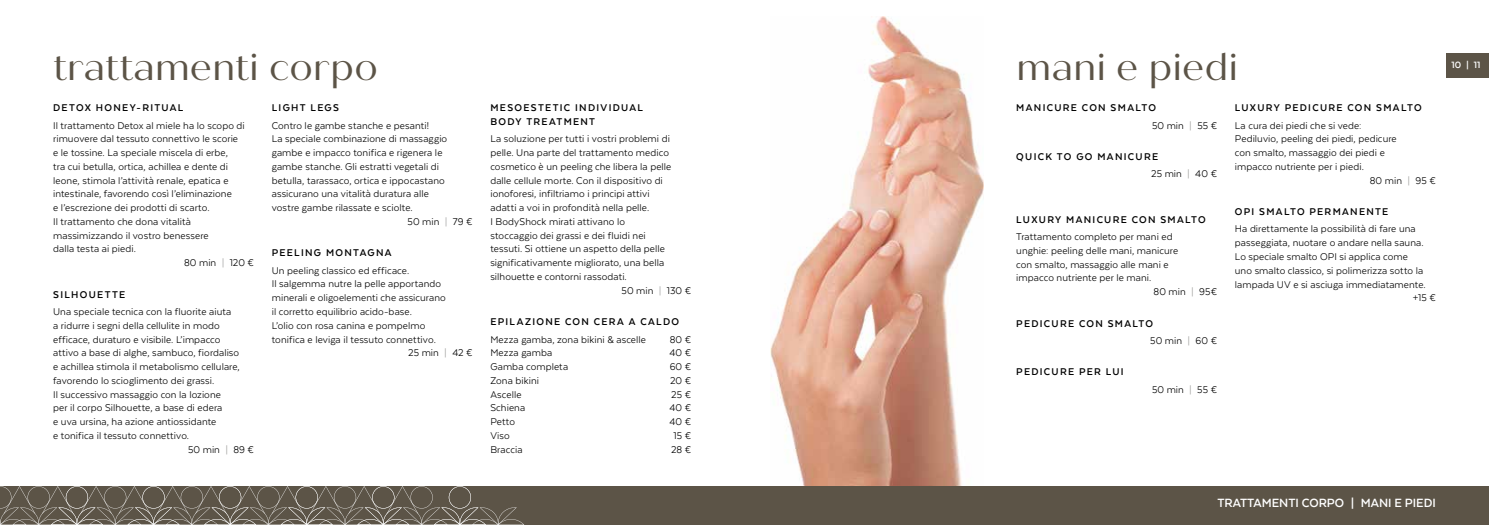
<style>
.page{position:relative;width:1489px;height:525px;background:#fff}
.page>*{position:absolute;margin:0;border:0;box-sizing:border-box;transform-origin:0 0}
.t1{font:37.5px "Quiche Sans";color:#5c5447}
.t2{font:700 13.75px "Texta";color:#fff}
.t3{font:11.25px "Texta";letter-spacing:.005em;color:#000}
.t4{font:700 11.25px/17.2px "Texta";letter-spacing:.115em;color:#000}
.t5{font:700 10.5px "Texta";color:#fff}
.s1{color:#9d9d9c}
.s2{font-weight:400}
.s3{font-weight:400;color:#9d9d9c}
</style>
<div class="page">
<div style="left:0;top:485px;width:1488px;height:39px;background:#5c5447"></div>
<svg style="left:0;top:485px;width:524px;height:39px"></svg>
<img style="left:770px;top:17px;width:213px;height:468px">
<div style="left:1446px;top:53px;width:42px;height:25px;background:#5c5447"></div>
<h1 class="t1" style="left:53px;top:45px;width:326px">trattamenti corpo</h1>
<p class="t4" style="left:53px;top:99px;width:132px">DETOX HONEY-RITUAL</p>
<p class="t3" style="left:53px;top:119px;width:193px">Il trattamento Detox al miele ha lo scopo di</p>
<p class="t3" style="left:53px;top:133px;width:186px">rimuovere dal tessuto connettivo le scorie</p>
<p class="t3" style="left:53px;top:147px;width:176px">e le tossine. La speciale miscela di erbe,</p>
<p class="t3" style="left:53px;top:161px;width:176px">tra cui betulla, ortica, achillea e dente di</p>
<p class="t3" style="left:53px;top:174px;width:177px">leone, stimola l’attività renale, epatica e</p>
<p class="t3" style="left:53px;top:188px;width:180px">intestinale, favorendo così l’eliminazione</p>
<p class="t3" style="left:53px;top:202px;width:158px">e l’escrezione dei prodotti di scarto.</p>
<p class="t3" style="left:53px;top:216px;width:139px">Il trattamento che dona vitalità</p>
<p class="t3" style="left:53px;top:229px;width:157px">massimizzando il vostro benessere</p>
<p class="t3" style="left:53px;top:243px;width:84px">dalla testa ai piedi.</p>
<p class="t3" style="left:184px;top:257px;width:72px">80 min <span class="s1">|</span> 120 €</p>
<p class="t4" style="left:53px;top:285px;width:74px">SILHOUETTE</p>
<p class="t3" style="left:53px;top:306px;width:180px">Una speciale tecnica con la fluorite aiuta</p>
<p class="t3" style="left:53px;top:319px;width:168px">a ridurre i segni della cellulite in modo</p>
<p class="t3" style="left:53px;top:333px;width:169px">efficace, duraturo e visibile. L’impacco</p>
<p class="t3" style="left:53px;top:347px;width:188px">attivo a base di alghe, sambuco, fiordaliso</p>
<p class="t3" style="left:53px;top:361px;width:188px">e achillea stimola il metabolismo cellulare,</p>
<p class="t3" style="left:53px;top:374px;width:163px">favorendo lo scioglimento dei grassi.</p>
<p class="t3" style="left:53px;top:388px;width:169px">Il successivo massaggio con la lozione</p>
<p class="t3" style="left:53px;top:402px;width:171px">per il corpo Silhouette, a base di edera</p>
<p class="t3" style="left:53px;top:416px;width:165px">e uva ursina, ha azione antiossidante</p>
<p class="t3" style="left:53px;top:429px;width:137px">e tonifica il tessuto connettivo.</p>
<p class="t3" style="left:188px;top:443px;width:67px">50 min <span class="s1">|</span> 89 €</p>
<p class="t4" style="left:272px;top:99px;width:69px">LIGHT LEGS</p>
<p class="t3" style="left:272px;top:119px;width:159px">Contro le gambe stanche e pesanti!</p>
<p class="t3" style="left:272px;top:133px;width:177px">La speciale combinazione di massaggio</p>
<p class="t3" style="left:272px;top:147px;width:172px">gambe e impacco tonifica e rigenera le</p>
<p class="t3" style="left:272px;top:161px;width:169px">gambe stanche. Gli estratti vegetali di</p>
<p class="t3" style="left:272px;top:174px;width:175px">betulla, tarassaco, ortica e ippocastano</p>
<p class="t3" style="left:272px;top:188px;width:159px">assicurano una vitalità duratura alle</p>
<p class="t3" style="left:272px;top:202px;width:142px">vostre gambe rilassate e sciolte.</p>
<p class="t3" style="left:407px;top:216px;width:67px">50 min <span class="s1">|</span> 79 €</p>
<p class="t4" style="left:272px;top:244px;width:121px">PEELING MONTAGNA</p>
<p class="t3" style="left:272px;top:264px;width:139px">Un peeling classico ed efficace.</p>
<p class="t3" style="left:272px;top:278px;width:171px">Il salgemma nutre la pelle apportando</p>
<p class="t3" style="left:272px;top:292px;width:176px">minerali e oligoelementi che assicurano</p>
<p class="t3" style="left:272px;top:306px;width:142px">il corretto equilibrio acido-base.</p>
<p class="t3" style="left:272px;top:319px;width:155px">L’olio con rosa canina e pompelmo</p>
<p class="t3" style="left:272px;top:333px;width:165px">tonifica e leviga il tessuto connettivo.</p>
<p class="t3" style="left:408px;top:347px;width:66px">25 min <span class="s1">|</span> 42 €</p>
<p class="t4" style="left:490px;top:101px;width:154px;line-height:13.8px">MESOESTETIC INDIVIDUAL<br>BODY TREATMENT</p>
<p class="t3" style="left:490px;top:133px;width:181px">La soluzione per tutti i vostri problemi di</p>
<p class="t3" style="left:490px;top:147px;width:180px">pelle. Una parte del trattamento medico</p>
<p class="t3" style="left:490px;top:161px;width:182px">cosmetico è un peeling che libera la pelle</p>
<p class="t3" style="left:490px;top:174px;width:174px">dalle cellule morte. Con il dispositivo di</p>
<p class="t3" style="left:490px;top:188px;width:161px">ionoforesi, infiltriamo i principi attivi</p>
<p class="t3" style="left:490px;top:202px;width:160px">adatti a voi in profondità nella pelle.</p>
<p class="t3" style="left:490px;top:215px;width:136px">I BodyShock mirati attivano lo</p>
<p class="t3" style="left:490px;top:229px;width:157px">stoccaggio dei grassi e dei fluidi nei</p>
<p class="t3" style="left:490px;top:243px;width:176px">tessuti. Si ottiene un aspetto della pelle</p>
<p class="t3" style="left:490px;top:257px;width:175px">significativamente migliorato, una bella</p>
<p class="t3" style="left:490px;top:270px;width:138px">silhouette e contorni rassodati.</p>
<p class="t3" style="left:621px;top:284px;width:71px">50 min <span class="s1">|</span> 130 €</p>
<p class="t4" style="left:490px;top:313px;width:190px">EPILAZIONE CON CERA A CALDO</p>
<p class="t3" style="left:490px;top:333px;width:157px">Mezza gamba, zona bikini &amp; ascelle</p>
<p class="t3" style="left:669px;top:333px;width:23px">80 €</p>
<p class="t3" style="left:490px;top:347px;width:63px">Mezza gamba</p>
<p class="t3" style="left:669px;top:347px;width:23px">40 €</p>
<p class="t3" style="left:490px;top:360px;width:79px">Gamba completa</p>
<p class="t3" style="left:669px;top:360px;width:23px">60 €</p>
<p class="t3" style="left:490px;top:374px;width:50px">Zona bikini</p>
<p class="t3" style="left:670px;top:374px;width:23px">20 €</p>
<p class="t3" style="left:490px;top:388px;width:33px">Ascelle</p>
<p class="t3" style="left:671px;top:388px;width:22px">25 €</p>
<p class="t3" style="left:490px;top:402px;width:36px">Schiena</p>
<p class="t3" style="left:669px;top:402px;width:23px">40 €</p>
<p class="t3" style="left:490px;top:415px;width:26px">Petto</p>
<p class="t3" style="left:669px;top:415px;width:23px">40 €</p>
<p class="t3" style="left:490px;top:429px;width:21px">Viso</p>
<p class="t3" style="left:673px;top:429px;width:19px">15 €</p>
<p class="t3" style="left:490px;top:443px;width:34px">Braccia</p>
<p class="t3" style="left:671px;top:443px;width:22px">28 €</p>
<h1 class="t1" style="left:1016px;top:45px;width:223px">mani e piedi</h1>
<p class="t5" style="left:1451px;top:60px;width:30px">10 | 11</p>
<p class="t4" style="left:1151px;top:99px;width:67px;text-indent:-136px">MANICURE CON SMALTO<br><span class="s2">50 min</span> <span class="s3">|</span> <span class="s2">55 €</span></p>
<p class="t4" style="left:1150px;top:148px;width:68px;text-indent:-135px">QUICK TO GO MANICURE<br><span class="s2">25 min</span> <span class="s3">|</span> <span class="s2">40 €</span></p>
<p class="t4" style="left:1016px;top:210px;width:191px">LUXURY MANICURE CON SMALTO</p>
<p class="t3" style="left:1016px;top:231px;width:158px">Trattamento completo per mani ed</p>
<p class="t3" style="left:1016px;top:244px;width:163px">unghie: peeling delle mani, manicure</p>
<p class="t3" style="left:1016px;top:258px;width:154px">con smalto, massaggio alle mani e</p>
<p class="t3" style="left:1016px;top:272px;width:136px">impacco nutriente per le mani.</p>
<p class="t3" style="left:1153px;top:286px;width:65px">80 min <span class="s1">|</span> 95€</p>
<p class="t4" style="left:1150px;top:314px;width:68px;text-indent:-134px">PEDICURE CON SMALTO<br><span class="s2">50 min</span> <span class="s3">|</span> <span class="s2">60 €</span></p>
<p class="t4" style="left:1016px;top:363px;width:109px">PEDICURE PER LUI</p>
<p class="t3" style="left:1151px;top:383px;width:67px">50 min <span class="s1">|</span> 55 €</p>
<p class="t4" style="left:1234px;top:99px;width:188px">LUXURY PEDICURE CON SMALTO</p>
<p class="t3" style="left:1234px;top:119px;width:128px">La cura dei piedi che si vede:</p>
<p class="t3" style="left:1234px;top:133px;width:163px">Pediluvio, peeling dei piedi, pedicure</p>
<p class="t3" style="left:1234px;top:147px;width:151px">con smalto, massaggio dei piedi e</p>
<p class="t3" style="left:1234px;top:161px;width:130px">impacco nutriente per i piedi.</p>
<p class="t3" style="left:1369px;top:174px;width:68px">80 min <span class="s1">|</span> 95 €</p>
<p class="t4" style="left:1234px;top:203px;width:155px">OPI SMALTO PERMANENTE</p>
<p class="t3" style="left:1234px;top:223px;width:182px">Ha direttamente la possibilità di fare una</p>
<p class="t3" style="left:1234px;top:237px;width:190px">passeggiata, nuotare o andare nella sauna.</p>
<p class="t3" style="left:1234px;top:251px;width:174px">Lo speciale smalto OPI si applica come</p>
<p class="t3" style="left:1234px;top:264px;width:190px">uno smalto classico, si polimerizza sotto la</p>
<p class="t3" style="left:1234px;top:278px;width:192px">lampada UV e si asciuga immediatamente.</p>
<p class="t3" style="left:1412px;top:292px;width:24px">+15 €</p>
<p class="t2" style="left:1217px;top:495px;width:220px">TRATTAMENTI CORPO | MANI E PIEDI</p>
</div>
